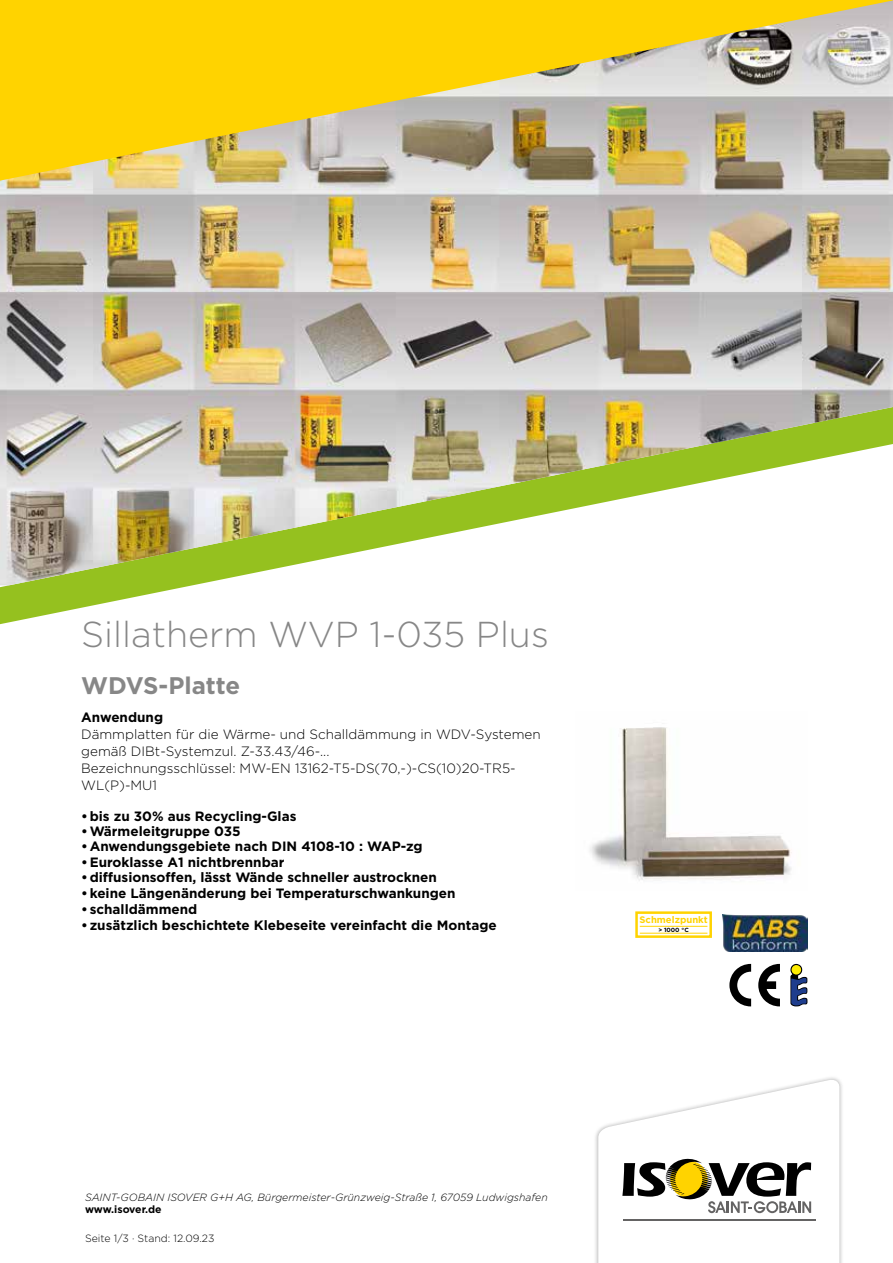
<style>
.page{position:relative;width:893px;height:1263px;background:#fff}
.page>*{position:absolute;margin:0;border:0;box-sizing:border-box;transform-origin:0 0}
.t1{font:300 36px "Gotham";color:#878787}
.t2{font:700 24px "Gotham";letter-spacing:-.005em;color:#878787}
.t3{font:700 13.5px "Gotham";color:#000}
.t4{font:300 13.5px/17px "Gotham";color:#000}
.t5{font:italic 300 10.5px "Gotham";color:#000}
.t6{font:300 10.5px "Gotham";color:#000}
.t7{font:700 10.5px "Gotham";letter-spacing:-.005em;color:#000}
.t8{font:700 9.45px "Gotham";color:#ffd300}
.t9{font:700 6px "Gotham";color:#000}
</style>
<div class="page">
<div style="left:594px;top:1075px;width:250px;height:188px;background:#000;opacity:.3"></div>
<svg style="left:598px;top:1078px;width:241px;height:185px"></svg>
<svg style="left:0;top:587px;width:184px;height:37px"></svg>
<img style="left:0;top:181px;width:893px;height:404px">
<img style="left:590px;top:727px;width:202px;height:154px">
<img style="left:0;top:0;width:893px;height:181px">
<div style="left:635px;top:911px;width:77px;height:27px;border:3px solid #ffd300"></div>
<hr style="left:640px;top:933px;width:67px;height:1px;background:#ffd500">
<hr style="left:640px;top:926px;width:67px;height:1px;background:#ffd500">
<img style="left:722px;top:914px;width:85px;height:37px">
<svg style="left:729px;top:964px;width:22px;height:42px"></svg>
<svg style="left:758px;top:964px;width:22px;height:42px"></svg>
<svg style="left:790px;top:964px;width:17px;height:42px"></svg>
<h1 class="t1" style="left:81px;top:611px;width:469px">Sillatherm WVP 1-035 Plus</h1>
<h2 class="t2" style="left:81px;top:669px;width:160px">WDVS-Platte</h2>
<p class="t3" style="left:81px;top:708px;width:83px">Anwendung</p>
<p class="t4" style="left:81px;top:726px;width:461px">Dämmplatten für die Wärme- und Schalldämmung in WDV-Systemen gemäß DIBt-Systemzul. Z-33.43/46-...<br>Bezeichnungsschlüssel: MW-EN 13162-T5-DS(70,-)-CS(10)20-TR5- WL(P)-MU1</p>
<p class="t3" style="left:81px;top:807px;width:217px">•bis zu 30% aus Recycling-Glas</p>
<p class="t3" style="left:81px;top:822px;width:161px">•Wärmeleitgruppe 035</p>
<p class="t3" style="left:81px;top:838px;width:343px">•Anwendungsgebiete nach DIN 4108-10 : WAP-zg</p>
<p class="t3" style="left:81px;top:853px;width:205px">•Euroklasse A1 nichtbrennbar</p>
<p class="t3" style="left:81px;top:868px;width:357px">•diffusionsoffen, lässt Wände schneller austrocknen</p>
<p class="t3" style="left:81px;top:884px;width:376px">•keine Längenänderung bei Temperaturschwankungen</p>
<p class="t3" style="left:81px;top:900px;width:118px">• schalldämmend</p>
<p class="t3" style="left:81px;top:916px;width:417px">•zusätzlich beschichtete Klebeseite vereinfacht die Montage</p>
<p class="t8" style="left:639px;top:913px;width:70px">Schmelzpunkt</p>
<p class="t9" style="left:658px;top:926px;width:32px">&gt; 1000 °C</p>
<p class="t5" style="left:85px;top:1190px;width:464px">SAINT-GOBAIN ISOVER G+H AG, Bürgermeister-Grünzweig-Straße 1, 67059 Ludwigshafen</p>
<p class="t6" style="left:85px;top:1231px;width:131px">Seite 1/3 · Stand: 12.09.23</p>
<p class="t7" style="left:85px;top:1202px;width:78px">www.isover.de</p>
</div>
